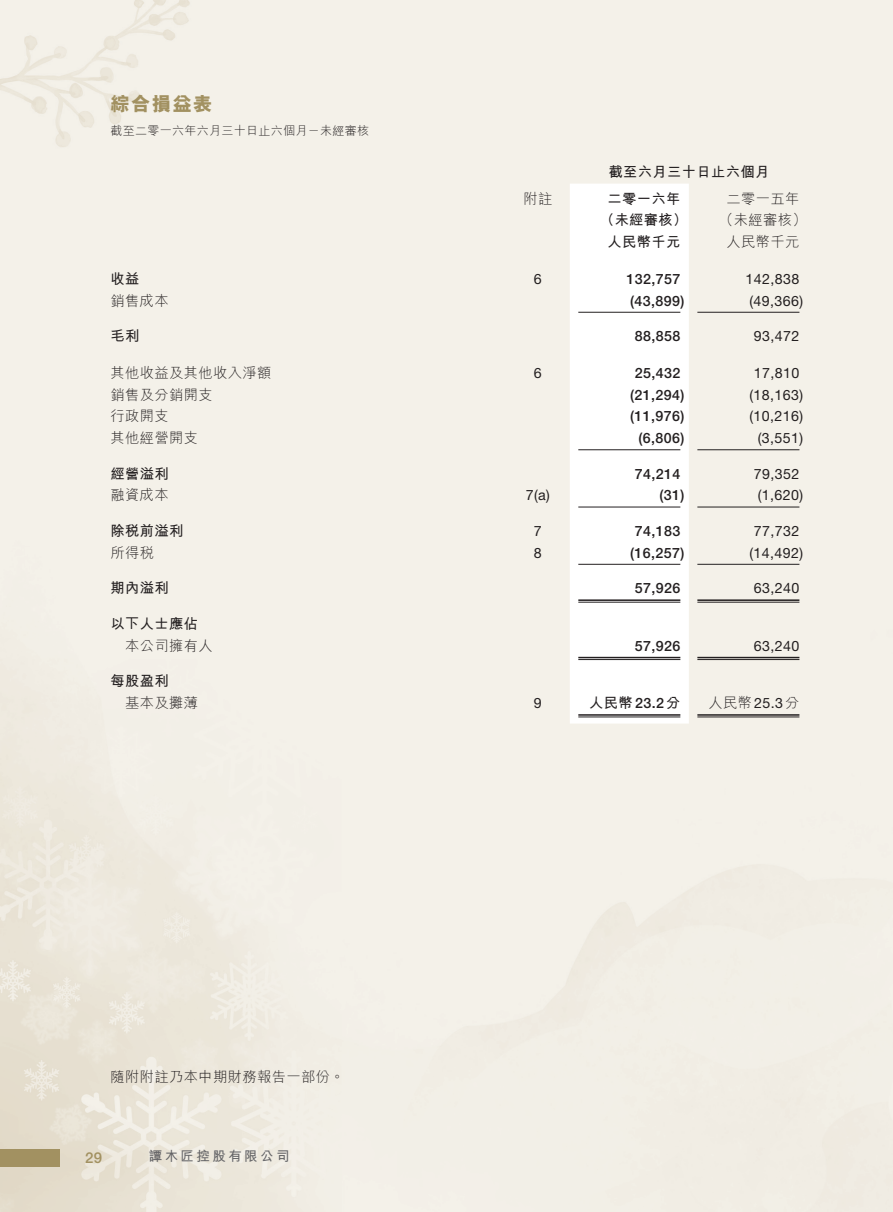
<style>
.page{position:relative;width:893px;height:1212px;background:#fff}
.page>*{position:absolute;margin:0;border:0;box-sizing:border-box;transform-origin:0 0}
.t1{font:800 19.5px "M Hei HK";letter-spacing:.055em;color:#a29161}
._3__標題{font:500 15px "Helvetica Neue LT Std";color:#a29161}
._1__內文{font:14.25px "Helvetica Neue LT Std";letter-spacing:.03em;color:#231f20}
._1__內文-2{font:300 14.25px "M Hei HK";letter-spacing:.03em;color:#231f20}
._1__內文-3{font:500 14.25px "Helvetica Neue LT Std";letter-spacing:.03em;color:#231f20}
._1__內文-4{font:700 14.25px "M Hei HK";letter-spacing:.03em;color:#231f20}
.t2{font:700 13.5px "M Hei HK";letter-spacing:.18em;color:#636366}
.t3{font:300 12px "M Hei HK";letter-spacing:.03em;color:#231f20}
.s1{font-family:"Helvetica Neue LT Std";font-weight:500}
.s2{font-family:"Helvetica Neue LT Std";font-weight:400}
</style>
<div class="page">
<img style="left:0;top:0;width:892px;height:1212px">
<div style="left:0;top:1149px;width:60px;height:17px;background:#a29161"></div>
<svg style="left:570px;top:184px;width:119px;height:539px"></svg>
<hr style="left:578px;top:312px;width:102px;height:1px;background:#231f20">
<hr style="left:697px;top:312px;width:102px;height:1px;background:#231f20">
<hr style="left:578px;top:449px;width:102px;height:1px;background:#231f20">
<hr style="left:697px;top:449px;width:102px;height:1px;background:#231f20">
<hr style="left:578px;top:507px;width:102px;height:1px;background:#231f20">
<hr style="left:697px;top:507px;width:102px;height:1px;background:#231f20">
<hr style="left:578px;top:564px;width:102px;height:1px;background:#231f20">
<hr style="left:697px;top:564px;width:102px;height:1px;background:#231f20">
<hr style="left:578px;top:599px;width:102px;height:2px;background:#231f20">
<hr style="left:578px;top:602px;width:102px;height:1px;background:#231f20">
<hr style="left:697px;top:599px;width:102px;height:2px;background:#231f20">
<hr style="left:697px;top:602px;width:102px;height:1px;background:#231f20">
<hr style="left:578px;top:657px;width:102px;height:1px;background:#231f20">
<hr style="left:578px;top:659px;width:102px;height:1px;background:#231f20">
<hr style="left:697px;top:657px;width:102px;height:1px;background:#231f20">
<hr style="left:697px;top:659px;width:102px;height:1px;background:#231f20">
<hr style="left:578px;top:714px;width:102px;height:2px;background:#231f20">
<hr style="left:578px;top:717px;width:102px;height:1px;background:#231f20">
<hr style="left:697px;top:714px;width:102px;height:2px;background:#231f20">
<hr style="left:697px;top:717px;width:102px;height:1px;background:#231f20">
<h1 class="t1" style="left:111px;top:94px;width:103px">綜合損益表</h1>
<p class="t3" style="left:111px;top:124px;width:260px">截至二零一六年六月三十日止六個月－未經審核</p>
<p class="_1__內文-4" style="left:111px;top:268px;width:30px">收益</p>
<p class="_1__內文-2" style="left:111px;top:293px;width:60px">銷售成本</p>
<p class="_1__內文-4" style="left:111px;top:325px;width:30px">毛利</p>
<p class="_1__內文-2" style="left:111px;top:365px;width:162px">其他收益及其他收入淨額</p>
<p class="_1__內文-2" style="left:111px;top:387px;width:104px">銷售及分銷開支</p>
<p class="_1__內文-2" style="left:111px;top:409px;width:60px">行政開支</p>
<p class="_1__內文-2" style="left:111px;top:431px;width:89px">其他經營開支</p>
<p class="_1__內文-4" style="left:111px;top:463px;width:60px">經營溢利</p>
<p class="_1__內文-2" style="left:111px;top:488px;width:60px">融資成本</p>
<p class="_1__內文-4" style="left:111px;top:520px;width:74px">除稅前溢利</p>
<p class="_1__內文-2" style="left:111px;top:545px;width:45px">所得稅</p>
<p class="_1__內文-4" style="left:111px;top:577px;width:60px">期內溢利</p>
<p class="_1__內文-4" style="left:111px;top:613px;width:89px">以下人士應佔</p>
<p class="_1__內文-2" style="left:125px;top:638px;width:89px">本公司擁有人</p>
<p class="_1__內文-4" style="left:111px;top:670px;width:60px">每股盈利</p>
<p class="_1__內文-2" style="left:125px;top:695px;width:74px">基本及攤薄</p>
<p class="_1__內文-2" style="left:111px;top:1069px;width:235px">隨附附註乃本中期財務報告一部份。</p>
<p class="_3__標題" style="left:85px;top:1148px;width:19px">29</p>
<p class="t2" style="left:149px;top:1146px;width:142px">譚木匠控股有限公司</p>
<p class="_1__內文-2" style="left:523px;top:191px;width:30px">附註</p>
<p class="_1__內文-4" style="left:608px;top:162px;width:162px">截至六月三十日止六個月</p>
<p class="_1__內文-2" style="left:727px;top:191px;width:74px">二零一五年</p>
<p class="_1__內文-4" style="left:607px;top:188px;width:74px">二零一六年</p>
<p class="_1__內文-4" style="left:600px;top:210px;width:89px">（未經審核）</p>
<p class="_1__內文-2" style="left:719px;top:213px;width:89px">（未經審核(</p>
<p class="_1__內文-4" style="left:607px;top:231px;width:74px">人民幣千元</p>
<p class="_1__內文-2" style="left:727px;top:235px;width:74px">人民幣千元</p>
<p class="_1__內文" style="left:534px;top:270px;width:9px">6</p>
<p class="_1__內文-3" style="left:626px;top:270px;width:55px">132,757</p>
<p class="_1__內文" style="left:745px;top:270px;width:55px">142,838</p>
<p class="_1__內文-3" style="left:630px;top:292px;width:56px">)43,899(</p>
<p class="_1__內文" style="left:749px;top:292px;width:55px">)49,366(</p>
<p class="_1__內文-3" style="left:635px;top:327px;width:47px">88,858</p>
<p class="_1__內文" style="left:754px;top:327px;width:47px">93,472</p>
<p class="_1__內文" style="left:534px;top:364px;width:9px">6</p>
<p class="_1__內文-3" style="left:635px;top:364px;width:47px">25,432</p>
<p class="_1__內文" style="left:754px;top:364px;width:47px">17,810</p>
<p class="_1__內文-3" style="left:630px;top:386px;width:56px">)21,294(</p>
<p class="_1__內文" style="left:749px;top:386px;width:55px">)18,163(</p>
<p class="_1__內文-3" style="left:630px;top:408px;width:56px">)11,976(</p>
<p class="_1__內文" style="left:749px;top:408px;width:55px">)10,216(</p>
<p class="_1__內文-3" style="left:638px;top:429px;width:47px">)6,806(</p>
<p class="_1__內文" style="left:758px;top:429px;width:47px">)3,551(</p>
<p class="_1__內文-3" style="left:635px;top:465px;width:47px">74,214</p>
<p class="_1__內文" style="left:754px;top:465px;width:47px">79,352</p>
<p class="_1__內文" style="left:526px;top:487px;width:26px">(a(7</p>
<p class="_1__內文-3" style="left:659px;top:487px;width:26px">)31(</p>
<p class="_1__內文" style="left:758px;top:487px;width:47px">)1,620(</p>
<p class="_1__內文" style="left:534px;top:522px;width:9px">7</p>
<p class="_1__內文-3" style="left:635px;top:522px;width:47px">74,183</p>
<p class="_1__內文" style="left:754px;top:522px;width:47px">77,732</p>
<p class="_1__內文" style="left:534px;top:544px;width:9px">8</p>
<p class="_1__內文-3" style="left:630px;top:544px;width:56px">)16,257(</p>
<p class="_1__內文" style="left:749px;top:544px;width:55px">)14,492(</p>
<p class="_1__內文-3" style="left:635px;top:579px;width:47px">57,926</p>
<p class="_1__內文" style="left:754px;top:579px;width:47px">63,240</p>
<p class="_1__內文-3" style="left:635px;top:637px;width:47px">57,926</p>
<p class="_1__內文" style="left:754px;top:637px;width:47px">63,240</p>
<p class="_1__內文" style="left:534px;top:694px;width:9px">9</p>
<p class="_1__內文-4" style="left:589px;top:692px;width:93px">人民幣 <span class="s1">23.2</span>分</p>
<p class="_1__內文-2" style="left:708px;top:695px;width:93px">人民幣 <span class="s2">25.3</span>分</p>
</div>
